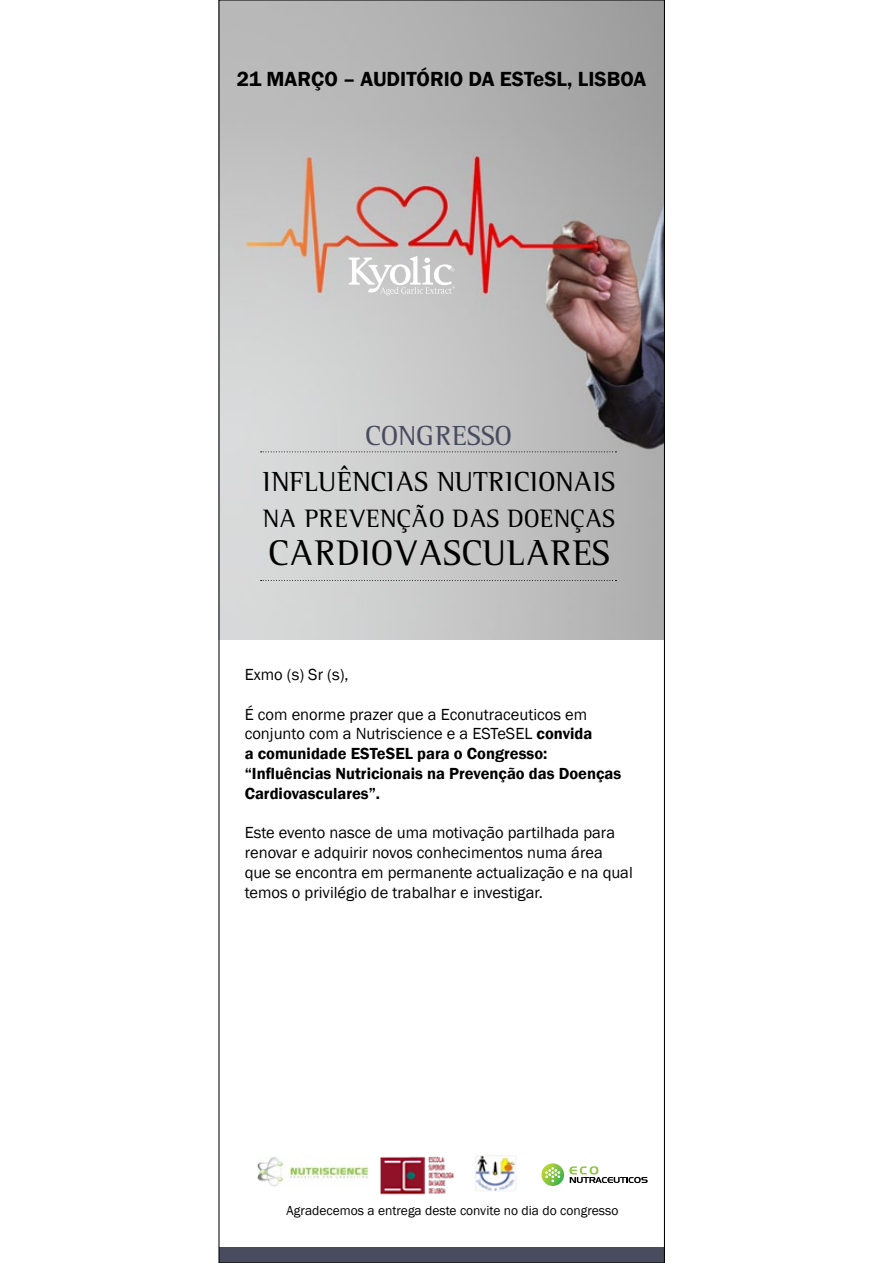
<style>
.page{position:relative;width:893px;height:1263px;background:#fff}
.page>*{position:absolute;margin:0;border:0;box-sizing:border-box;transform-origin:0 0}
.t1{font:36.9px "Leftist Mono Serif";color:#000}
.t2{font:28.5px "Leftist Mono Serif";color:#000}
.t3{font:28.5px "Leftist Mono Serif";color:#494c5f}
.t4{font:26.1px "Leftist Mono Serif";color:#000}
.t5{font:600 21px "Franklin Gothic";color:#000}
.t6{font:16.5px/19.8px "Franklin Gothic";color:#000}
.t7{font:600 16.5px/19.8px "Franklin Gothic";color:#000}
.t8{font:13.5px "Franklin Gothic";color:#000}
.s1{font-weight:400}
</style>
<div class="page">
<div style="left:219px;top:1247px;width:445px;height:16px;background:#494c5f"></div>
<img style="left:220px;top:2px;width:443px;height:637px">
<svg style="left:349px;top:256px;width:106px;height:39px"></svg>
<svg style="left:261px;top:580px;width:355px;height:1px"></svg>
<svg style="left:261px;top:451px;width:355px;height:1px"></svg>
<img style="left:475px;top:1155px;width:41px;height:36px">
<img style="left:258px;top:1157px;width:111px;height:29px">
<img style="left:380px;top:1156px;width:74px;height:39px">
<svg style="left:569px;top:1166px;width:79px;height:17px"></svg>
<svg style="left:541px;top:1163px;width:23px;height:23px"></svg>
<svg style="left:545px;top:1167px;width:15px;height:15px"></svg>
<p class="t5" style="left:237px;top:67px;width:411px">21 MARÇO – AUDITÓRIO DA ESTeSL, LISBOA</p>
<h2 class="t3" style="left:365px;top:419px;width:87px">CONGRESSO</h2>
<h2 class="t2" style="left:263px;top:466px;width:354px">INFLUÊNCIAS NUTRICIONAIS</h2>
<h3 class="t4" style="left:263px;top:503px;width:354px">NA PREVENÇÃO DAS DOENÇAS</h3>
<h1 class="t1" style="left:268px;top:532px;width:344px">CARDIOVASCULARES</h1>
<p class="t6" style="left:245px;top:665px;width:106px">Exmo (s) Sr (s),</p>
<p class="t7" style="left:245px;top:704px;width:378px"><span class="s1">É com enorme prazer que a Econutraceuticos em conjunto com a Nutriscience e a ESTeSEL</span> convida<br>a comunidade ESTeSEL para o Congresso: “Influências Nutricionais na Prevenção das Doenças Cardiovasculares”.</p>
<p class="t6" style="left:245px;top:823px;width:390px">Este evento nasce de uma motivação partilhada para renovar e adquirir novos conhecimentos numa área que se encontra em permanente actualização e na qual temos o privilégio de trabalhar e investigar.</p>
<p class="t8" style="left:287px;top:1202px;width:333px">Agradecemos a entrega deste convite no dia do congresso</p>
</div>
